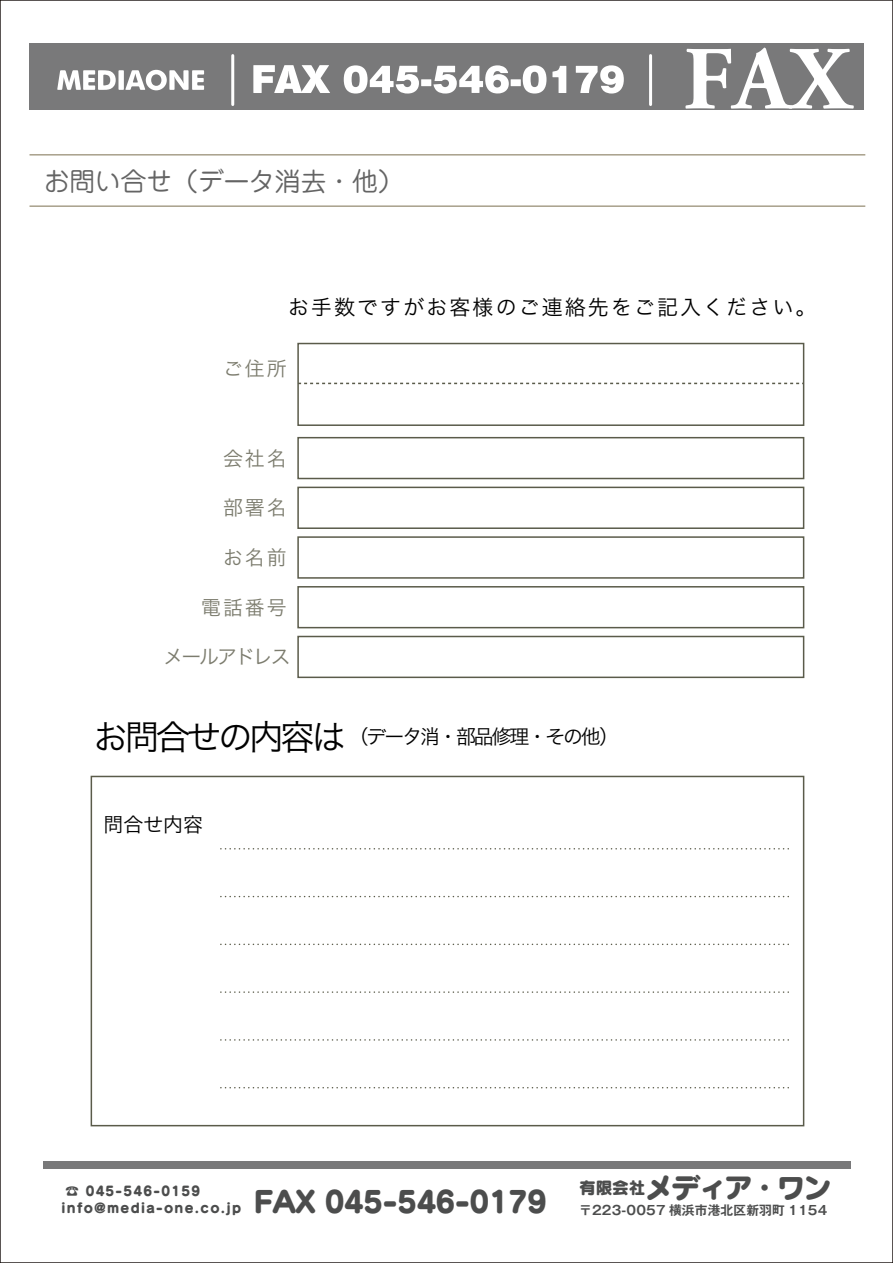
<style>
.page{position:relative;width:893px;height:1263px;background:#fff}
.page>*{position:absolute;margin:0;border:0;box-sizing:border-box;transform-origin:0 0}
.t1{font:700 89.85px "Adobe Garamond Pro";color:#fff}
.t2{font:27.75px "Seurat Pro EB";letter-spacing:-.05em;color:#4c4d4d}
.t3{font:25.65px "Jun 201 Pro";color:#646464}
.t4{font:21px "Hira Kaku Pro W3";letter-spacing:.1em;color:#000}
.t5{font:19.8px "Hira Kaku Pro W3";letter-spacing:-.1em;color:#000}
.t6{font:19.8px "Hira Kaku Pro W3";letter-spacing:.1em;color:#7c7c6e}
.t7{font:19.8px "Hira Kaku Pro W3";letter-spacing:-.1em;color:#7c7c6e}
.t8{font:13.35px/16.6px "Seurat Pro EB";letter-spacing:.1em;color:#4c4d4d}
.t9{font:700 12.75px "Gothic MB101 Pro De";letter-spacing:.015em;color:#4c4d4d}
.s1{font-size:34.5px}
.s2{font-size:29.55px}
.s3{font-size:16.65px}
</style>
<div class="page">
<div style="left:43px;top:1161px;width:808px;height:8px;background:#79797a"></div>
<div style="left:91px;top:776px;width:713px;height:350px;border:2px solid #5a5b4a"></div>
<hr style="left:30px;top:205px;width:835px;height:2px;background:#a8a08b">
<hr style="left:30px;top:154px;width:835px;height:2px;background:#a8a08b">
<div style="left:297px;top:343px;width:507px;height:83px;border:2px solid #5a5b4a"></div>
<div style="left:297px;top:437px;width:507px;height:42px;border:2px solid #5a5b4a"></div>
<div style="left:297px;top:487px;width:507px;height:42px;border:2px solid #5a5b4a"></div>
<div style="left:297px;top:536px;width:507px;height:43px;border:2px solid #5a5b4a"></div>
<div style="left:297px;top:586px;width:507px;height:42px;border:2px solid #5a5b4a"></div>
<div style="left:297px;top:636px;width:507px;height:42px;border:2px solid #5a5b4a"></div>
<svg style="left:298px;top:383px;width:506px;height:1px"></svg>
<svg style="left:221px;top:848px;width:568px;height:1px"></svg>
<svg style="left:221px;top:896px;width:568px;height:1px"></svg>
<svg style="left:221px;top:943px;width:568px;height:2px"></svg>
<svg style="left:221px;top:991px;width:568px;height:2px"></svg>
<svg style="left:221px;top:1039px;width:568px;height:2px"></svg>
<svg style="left:221px;top:1087px;width:568px;height:1px"></svg>
<div style="left:30px;top:43px;width:834px;height:67px;background:#79797a"></div>
<svg style="left:253px;top:65px;width:77px;height:28px"></svg>
<svg style="left:344px;top:65px;width:75px;height:29px"></svg>
<div style="left:421px;top:79px;width:10px;height:7px;background:#fff"></div>
<svg style="left:433px;top:65px;width:76px;height:29px"></svg>
<div style="left:511px;top:79px;width:10px;height:7px;background:#fff"></div>
<svg style="left:523px;top:65px;width:23px;height:29px"></svg>
<svg style="left:552px;top:66px;width:14px;height:27px"></svg>
<svg style="left:576px;top:65px;width:48px;height:29px"></svg>
<hr style="left:231px;top:56px;width:3px;height:49px;background:#fff">
<hr style="left:649px;top:56px;width:3px;height:49px;background:#fff">
<svg style="left:57px;top:70px;width:59px;height:20px"></svg>
<div style="left:118px;top:70px;width:6px;height:20px;background:#fff"></div>
<svg style="left:125px;top:70px;width:79px;height:20px"></svg>
<h3 class="t3" style="left:44px;top:161px;width:361px">お問い合せ（データ消去・他）</h3>
<h1 class="t1" style="left:683px;top:28px;width:168px">FAX</h1>
<h3 class="t4" style="left:288px;top:288px;width:530px">お手数ですがお客様のご連絡先をご記入ください。</h3>
<h3 class="t6" style="left:223px;top:350px;width:65px">ご住所</h3>
<h3 class="t6" style="left:223px;top:440px;width:65px">会社名</h3>
<h3 class="t6" style="left:223px;top:490px;width:65px">部署名</h3>
<h3 class="t6" style="left:223px;top:540px;width:65px">お名前</h3>
<h3 class="t6" style="left:201px;top:589px;width:87px">電話番号</h3>
<h3 class="t7" style="left:163px;top:639px;width:129px">メールアドレス</h3>
<h3 class="t5" style="left:94px;top:719px;width:527px"><span class="s1">お問合せの内容は</span> （データ消・部品修理・その他）</h3>
<h3 class="t5" style="left:104px;top:806px;width:101px">問合せ内容</h3>
<p class="t8" style="left:62px;top:1182px;width:487px">☎ 045-546-0159<br>info@media-one.co.jp <span class="s2">FAX 045-546-0179</span></p>
<h2 class="t2" style="left:579px;top:1168px;width:254px"><span class="s3">有限会社</span>メディア・ワン</h2>
<p class="t9" style="left:579px;top:1200px;width:250px">〒223-0057 横浜市港北区新羽町 1154</p>
</div>
